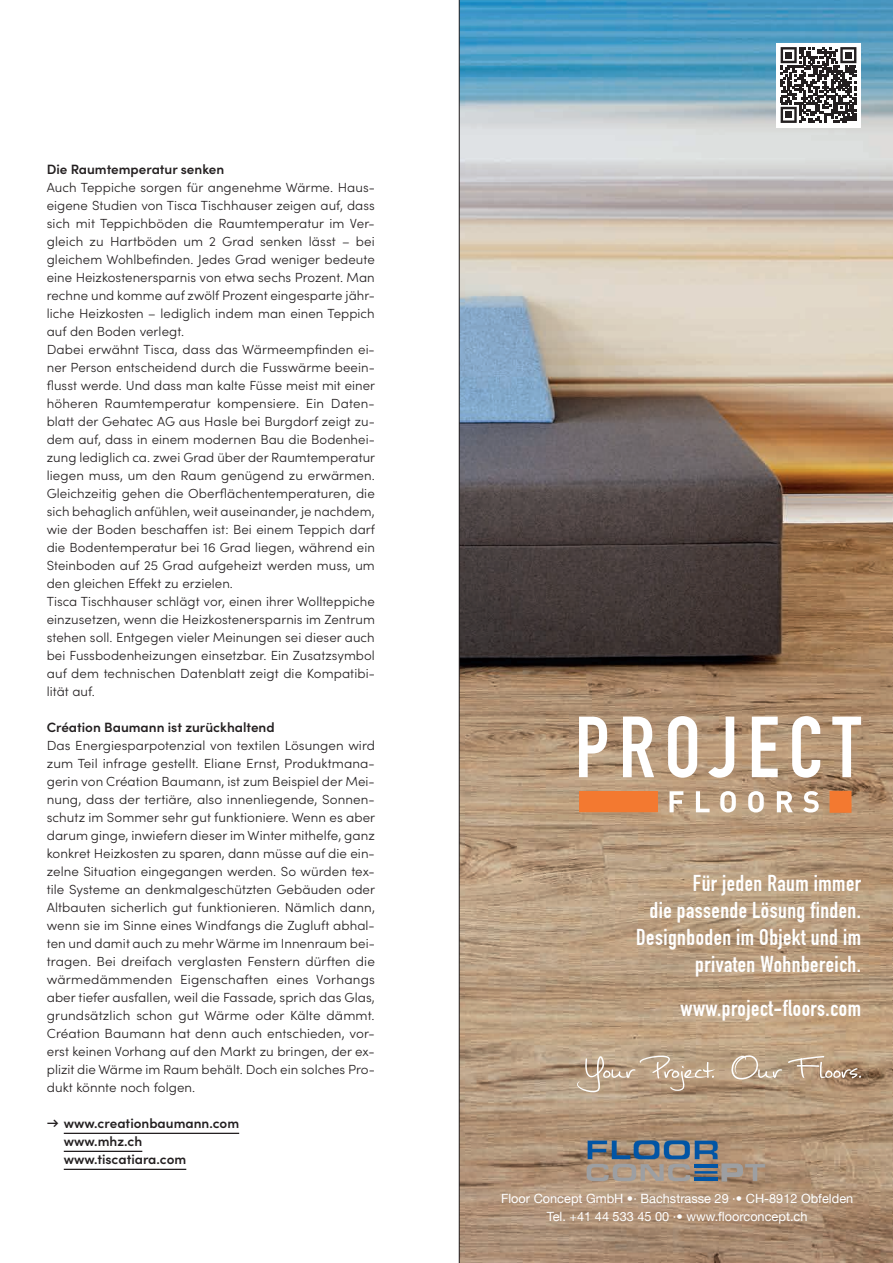
<style>
.page{position:relative;width:893px;height:1263px;background:#fff}
.page>*{position:absolute;margin:0;border:0;box-sizing:border-box;transform-origin:0 0}
.t1{font:22.5px/27px "DIN Engschrift";letter-spacing:.02em;color:#fff;text-align:right}
.t2{font:600 13.5px/18px "Sofia Pro";color:#231f20}
.t3{font:300 13.2px/18px "Sofia Pro";letter-spacing:.005em;color:#231f20}
.t4{font:12.75px/18px "Helvetica Neue LT";color:#fff;text-align:center}
</style>
<div class="page">
<hr style="left:64px;top:1133px;width:175px;height:1px;background:#231f20">
<hr style="left:64px;top:1151px;width:78px;height:1px;background:#231f20">
<hr style="left:64px;top:1169px;width:122px;height:1px;background:#231f20">
<img style="left:460px;top:0;width:433px;height:1263px">
<div style="left:830px;top:791px;width:21px;height:21px;background:#f37930"></div>
<svg style="left:579px;top:716px;width:282px;height:62px"></svg>
<div style="left:579px;top:791px;width:78px;height:21px;background:#f37930"></div>
<svg style="left:669px;top:791px;width:14px;height:21px"></svg>
<svg style="left:696px;top:791px;width:14px;height:21px"></svg>
<svg style="left:720px;top:791px;width:44px;height:21px"></svg>
<svg style="left:777px;top:791px;width:42px;height:21px"></svg>
<svg style="left:577px;top:1055px;width:138px;height:37px"></svg>
<svg style="left:731px;top:1055px;width:51px;height:24px"></svg>
<svg style="left:788px;top:1056px;width:73px;height:22px"></svg>
<div style="left:776px;top:43px;width:85px;height:84px;background:#fff"></div>
<svg style="left:781px;top:47px;width:75px;height:76px"></svg>
<div style="left:785px;top:52px;width:7px;height:7px;background:#231f20"></div>
<div style="left:845px;top:52px;width:7px;height:7px;background:#231f20"></div>
<div style="left:785px;top:111px;width:7px;height:7px;background:#231f20"></div>
<svg style="left:586px;top:1140px;width:179px;height:41px"></svg>
<hr style="left:459px;top:0;width:1px;height:1263px;background:#231f20">
<p class="t2" style="left:47px;top:160px;width:179px">Die Raumtemperatur senken</p>
<p class="t3" style="left:47px;top:178px;width:330px">Auch Teppiche sorgen für angenehme Wärme. Haus&shy;eigene Studien von Tisca Tischhauser zeigen auf, dass sich mit Teppichböden die Raumtemperatur im Ver&shy;gleich zu Hartböden um 2 Grad senken lässt – bei gleichem Wohlbefinden. Jedes Grad weniger bedeute eine Heizkostenersparnis von etwa sechs Prozent. Man rechne und komme auf zwölf Prozent eingesparte jähr&shy;liche Heizkosten – lediglich indem man einen Teppich auf den Boden verlegt.<br>Dabei erwähnt Tisca, dass das Wärmeempfinden ei&shy;ner Person entscheidend durch die Fusswärme beein&shy;flusst werde. Und dass man kalte Füsse meist mit einer höheren Raumtemperatur kompensiere. Ein Daten&shy;blatt der Gehatec AG aus Hasle bei Burgdorf zeigt zu&shy;dem auf, dass in einem modernen Bau die Bodenhei&shy;zung lediglich ca. zwei Grad über der Raumtemperatur liegen muss, um den Raum genügend zu erwärmen.<br>Gleichzeitig gehen die Oberflächentemperaturen, die sich behaglich anfühlen, weit auseinander, je nachdem, wie der Boden beschaffen ist: Bei einem Teppich darf die Bodentemperatur bei 16 Grad liegen, während ein Steinboden auf 25 Grad aufgeheizt werden muss, um den gleichen Effekt zu erzielen.<br>Tisca Tischhauser schlägt vor, einen ihrer Wollteppiche einzusetzen, wenn die Heizkostenersparnis im Zentrum stehen soll. Entgegen vieler Meinungen sei dieser auch bei Fussbodenheizungen einsetzbar. Ein Zusatzsymbol auf dem technischen Datenblatt zeigt die Kompatibi&shy;lität auf.</p>
<p class="t2" style="left:47px;top:718px;width:229px">Création Baumann ist zurückhaltend</p>
<p class="t3" style="left:47px;top:736px;width:330px;text-align:justify">Das Energiesparpotenzial von textilen Lösungen wird zum Teil infrage gestellt. Eliane Ernst, Produktmana&shy;gerin von Création Baumann, ist zum Beispiel der Mei&shy;nung, dass der tertiäre, also innenliegende, Sonnen&shy;schutz im Sommer sehr gut funktioniere. Wenn es aber darum ginge, inwiefern dieser im Winter mithelfe, ganz konkret Heizkosten zu sparen, dann müsse auf die ein&shy;zelne Situation eingegangen werden. So würden tex&shy;tile Systeme an denkmalgeschützten Gebäuden oder Altbauten sicherlich gut funktionieren. Nämlich dann, wenn sie im Sinne eines Windfangs die Zugluft abhal&shy;ten und damit auch zu mehr Wärme im Innenraum bei&shy;tragen. Bei dreifach verglasten Fenstern dürften die wärmedämmenden Eigenschaften eines Vorhangs aber tiefer ausfallen, weil die Fassade, sprich das Glas, grundsätzlich schon gut Wärme oder Kälte dämmt.<br>Création Baumann hat denn auch entschieden, vor&shy;erst keinen Vorhang auf den Markt zu bringen, der ex&shy;plizit die Wärme im Raum behält. Doch ein solches Pro&shy;dukt könnte noch folgen.</p>
<p class="t2" style="left:64px;top:1114px;width:177px;text-indent:-17px">→ www.creationbaumann.com www.mhz.ch www.tiscatiara.com</p>
<h1 class="t1" style="left:636px;top:869px;width:226px">Für jeden Raum immer<br>die passende Lösung finden.<br>Designboden im Objekt und im privaten Wohnbereich.</h1>
<h1 class="t1" style="left:680px;top:994px;width:182px">www.project-floors.com</h1>
<p class="t4" style="left:501px;top:1189px;width:354px">Floor Concept GmbH •· Bachstrasse 29 ·• CH-8912 Obfelden<br>Tel. +41 44 533 45 00 ·• www.floorconcept.ch</p>
</div>
